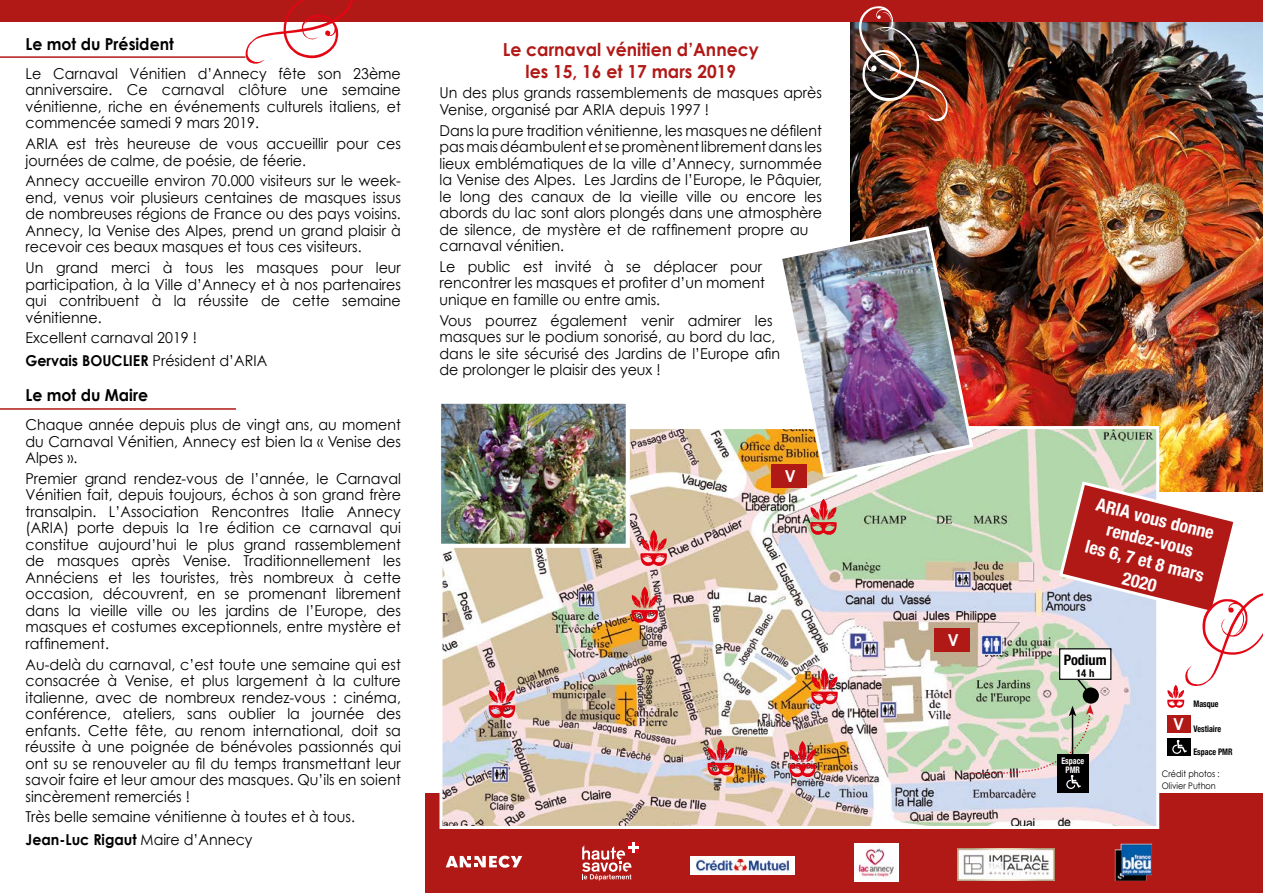
<style>
.page{position:relative;width:1263px;height:893px;background:#fff}
.page>*{position:absolute;margin:0;border:0;box-sizing:border-box;transform-origin:0 0}
.t1{font:700 18px/21.6px "Century Gothic";color:#b11917;text-align:center;scale:.96 1}
.t2{font:700 condensed 18px/21.6px "Helvetica Neue";color:#fff;text-align:center}
.t3{font:700 16.5px "Century Gothic";color:#000;scale:.95 1}
.t4{font:700 16.5px "Century Gothic";color:#fff;scale:.95 1}
.t5{font:15px/16.5px "Century Gothic";color:#000;scale:.95 1}
.t6{font:700 condensed 14.4px "Helvetica Neue";color:#000}
.t7{font:700 condensed 10.8px "Helvetica Neue";color:#000}
.t8{font:9px/11.7px "Century Gothic";color:#000;scale:.9 1}
.t9{font:700 condensed 9px "Helvetica Neue";color:#000;scale:.89 1}
.t10{font:700 condensed 9px/9px "Helvetica Neue";color:#fff;text-align:center;scale:.89 1}
.s1{font-weight:700}
</style>
<div class="page">
<img style="left:850px;top:21px;width:413px;height:459px">
<div style="left:425px;top:794px;width:838px;height:99px;background:#b11917"></div>
<div style="left:0;top:0;width:1263px;height:21px;background:#b11917"></div>
<img style="left:443px;top:430px;width:712px;height:395px">
<hr style="left:0;top:56px;width:246px;height:2px;background:#b11917">
<hr style="left:0;top:408px;width:236px;height:2px;background:#b11917">
<svg style="left:245px;top:0;width:110px;height:64px"></svg>
<img style="left:857px;top:6px;width:92px;height:116px">
<div style="left:934px;top:628px;width:36px;height:24px;background:#b11917"></div>
<svg style="left:810px;top:499px;width:27px;height:36px"></svg>
<svg style="left:631px;top:587px;width:27px;height:36px"></svg>
<svg style="left:640px;top:530px;width:27px;height:36px"></svg>
<svg style="left:489px;top:682px;width:26px;height:36px"></svg>
<svg style="left:707px;top:739px;width:27px;height:37px"></svg>
<svg style="left:811px;top:668px;width:27px;height:37px"></svg>
<svg style="left:789px;top:741px;width:27px;height:36px"></svg>
<svg style="left:446px;top:856px;width:76px;height:12px"></svg>
<img style="left:1115px;top:844px;width:37px;height:37px">
<svg style="left:582px;top:842px;width:57px;height:38px"></svg>
<img style="left:690px;top:856px;width:104px;height:18px">
<img style="left:957px;top:848px;width:97px;height:32px">
<img style="left:854px;top:844px;width:44px;height:38px">
<img style="left:777px;top:224px;width:198px;height:255px">
<img style="left:442px;top:405px;width:183px;height:138px">
<div style="left:437px;top:400px;width:193px;height:148px;border:4px solid #fff"></div>
<div style="left:772px;top:464px;width:35px;height:24px;background:#b11917"></div>
<div style="left:1057px;top:754px;width:32px;height:38px;background:#000"></div>
<svg style="left:973px;top:480px;width:290px;height:309px"></svg>
<p class="t3" style="left:26px;top:33px;width:158px">Le mot du Président</p>
<p class="t5" style="left:26px;top:65px;width:397px;text-align:justify">Le Carnaval Vénitien d’Annecy fête son 23ème anniversaire. Ce carnaval clôture une semaine vénitienne, riche en événements culturels italiens, et commencée samedi 9 mars 2019.</p>
<p class="t5" style="left:26px;top:135px;width:397px">ARIA est très heureuse de vous accueillir pour ces journées de calme, de poésie, de féerie.</p>
<p class="t5" style="left:26px;top:172px;width:397px;text-align:justify">Annecy accueille environ 70.000 visiteurs sur le week&shy;end, venus voir plusieurs centaines de masques issus de nombreuses régions de France ou des pays voisins.<br>Annecy, la Venise des Alpes, prend un grand plaisir à recevoir ces beaux masques et tous ces visiteurs.</p>
<p class="t5" style="left:26px;top:259px;width:397px;text-align:justify">Un grand merci à tous les masques pour leur participation, à la Ville d’Annecy et à nos partenaires qui contribuent à la réussite de cette semaine vénitienne.</p>
<p class="t5" style="left:26px;top:327px;width:256px;line-height:22.2px">Excellent carnaval 2019 !<br><span class="s1">Gervais BOUCLIER</span> Président d’ARIA</p>
<p class="t3" style="left:26px;top:384px;width:131px">Le mot du Maire</p>
<p class="t5" style="left:26px;top:416px;width:397px;text-align:justify">Chaque année depuis plus de vingt ans, au moment du Carnaval Vénitien, Annecy est bien la « Venise des Alpes ».</p>
<p class="t5" style="left:26px;top:470px;width:397px;text-align:justify">Premier grand rendez-vous de l’année, le Carnaval Vénitien fait, depuis toujours, échos à son grand frère transalpin. L’Association Rencontres Italie Annecy (ARIA) porte depuis la 1re édition ce carnaval qui constitue aujourd’hui le plus grand rassemblement de masques après Venise. Traditionnellement les Annéciens et les touristes, très nombreux à cette occasion, découvrent, en se promenant librement dans la vieille ville ou les jardins de l’Europe, des masques et costumes exceptionnels, entre mystère et raffinement.</p>
<p class="t5" style="left:26px;top:656px;width:397px;text-align:justify">Au-delà du carnaval, c’est toute une semaine qui est consacrée à Venise, et plus largement à la culture italienne, avec de nombreux rendez-vous : cinéma, conférence, ateliers, sans oublier la journée des enfants. Cette fête, au renom international, doit sa réussite à une poignée de bénévoles passionnés qui ont su se renouveler au fil du temps transmettant leur savoir faire et leur amour des masques. Qu’ils en soient sincèrement remerciés !</p>
<p class="t5" style="left:26px;top:806px;width:348px;line-height:22.2px">Très belle semaine vénitienne à toutes et à tous.<br><span class="s1">Jean-Luc Rigaut</span> Maire d’Annecy</p>
<p class="t1" style="left:503px;top:38px;width:268px">Le carnaval vénitien d’Annecy les 15, 16 et 17 mars 2019</p>
<p class="t5" style="left:439px;top:85px;width:404px">Un des plus grands rassemblements de masques après<br>Venise, organisé par ARIA depuis 1997 !</p>
<p class="t5" style="left:439px;top:122px;width:404px">Dans la pure tradition vénitienne, les masques ne défilent pas mais déambulent et se promènent librement dans les lieux emblématiques de la ville d’Annecy, surnommée la Venise des Alpes. Les Jardins de l’Europe, le Pâquier, le long des canaux de la vieille ville ou encore les abords du lac sont alors plongés dans une atmosphère de silence, de mystère et de raffinement propre au carnaval vénitien.</p>
<p class="t5" style="left:439px;top:258px;width:344px">Le public est invité à se déplacer pour rencontrer les masques et profiter d’un moment unique en famille ou entre amis.</p>
<p class="t5" style="left:439px;top:312px;width:360px">Vous pourrez également venir admirer les masques sur le podium sonorisé, au bord du lac, dans le site sécurisé des Jardins de l’Europe afin de prolonger le plaisir des yeux !</p>
<p class="t4" style="left:785px;top:466px;width:13px">V</p>
<p class="t4" style="left:948px;top:630px;width:13px">V</p>
<p class="t2" style="left:1099px;top:492px;width:123px;rotate:14deg">ARIA vous donne rendez-vous<br>les 6, 7 et 8 mars<br>2020</p>
<p class="t6" style="left:1064px;top:647px;width:44px">Podium</p>
<p class="t7" style="left:1076px;top:665px;width:20px">14 h</p>
<p class="t10" style="left:1061px;top:755px;width:27px">Espace<br>PMR</p>
<p class="t4" style="left:1173px;top:713px;width:13px">V</p>
<p class="t9" style="left:1193px;top:697px;width:30px">Masque</p>
<p class="t9" style="left:1193px;top:722px;width:33px">Vestiaire</p>
<p class="t9" style="left:1193px;top:744px;width:45px">Espace PMR</p>
<p class="t8" style="left:1162px;top:768px;width:66px">Crédit photos :<br>Olivier Puthon</p>
</div>
